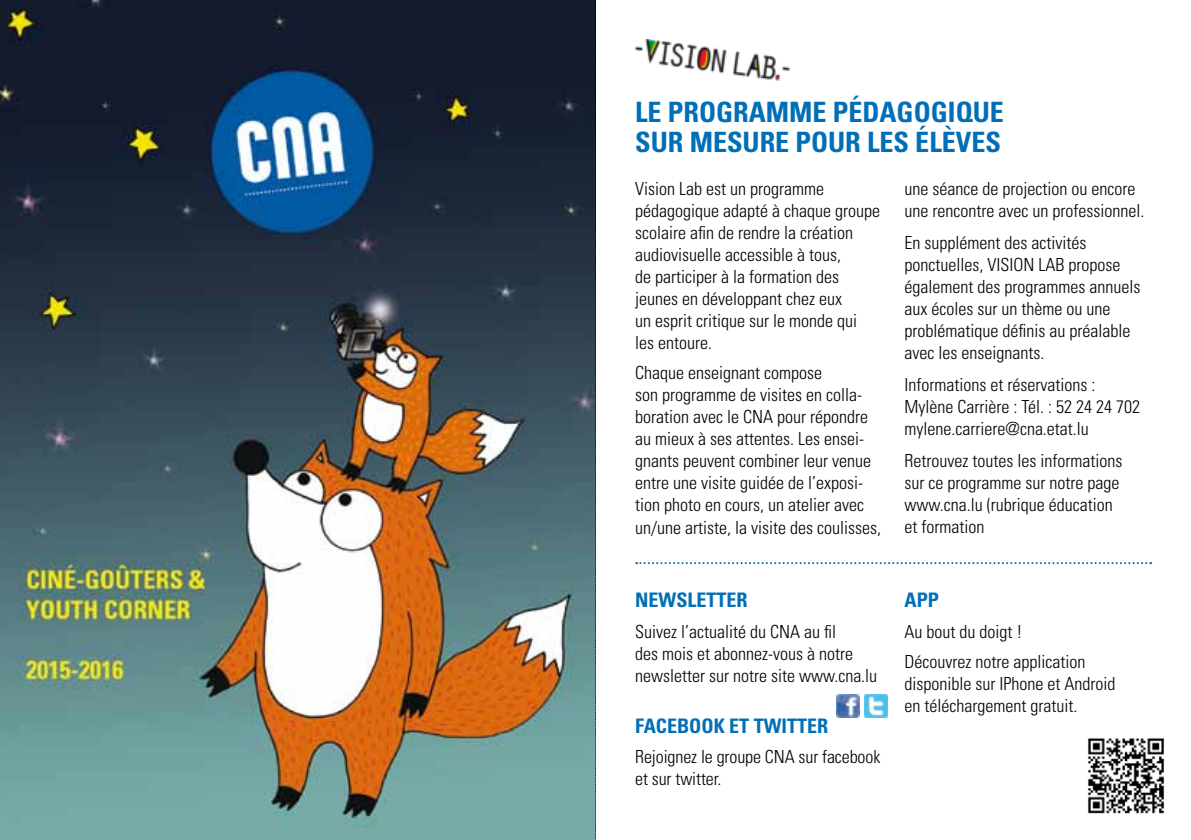
<style>
.page{position:relative;width:1191px;height:840px;background:#fff}
.page>*{position:absolute;margin:0;border:0;box-sizing:border-box;transform-origin:0 0}
.t1{font:700 condensed 28px/30px "Univers LT Std";color:#006fb7}
.t2{font:700 condensed 20px "Univers LT Std";color:#006fb7}
.t3{font:300 condensed 18px/22px "Univers LT Std";color:#000}
</style>
<div class="page">
<img style="left:635px;top:40px;width:154px;height:41px">
<svg style="left:636px;top:562px;width:515px;height:1px"></svg>
<img style="left:836px;top:694px;width:23px;height:23px">
<img style="left:864px;top:694px;width:23px;height:23px">
<img style="left:1088px;top:738px;width:76px;height:76px">
<img style="left:0;top:0;width:595px;height:839px">
<svg style="left:595px;top:0;width:1px;height:840px"></svg>
<h1 class="t1" style="left:635px;top:97px;width:134px">LE PROGRAMME</h1>
<h1 class="t1" style="left:833px;top:97px;width:47px">PÉDAG</h1>
<h1 class="t1" style="left:635px;top:97px;width:367px;text-indent:278px">OGIQUE<br>SUR MESURE POUR LES ÉLÈVES</h1>
<p class="t3" style="left:635px;top:177px;width:246px">Vision Lab est un programme pédagogique adapté à chaque groupe scolaire afin de rendre la création audiovisuelle accessible à tous,<br>de participer à la formation des jeunes en développant chez eux<br>un esprit critique sur le monde qui les entoure.</p>
<p class="t3" style="left:635px;top:362px;width:247px">Chaque enseignant compose<br>son programme de visites en colla&shy;boration avec le CNA pour répondre au mieux à ses attentes. Les ensei&shy;gnants peuvent combiner leur venue entre une visite guidée de l’exposi&shy;tion photo en cours, un atelier avec un/une artiste, la visite des coulisses,</p>
<p class="t2" style="left:635px;top:587px;width:114px">NEWSLETTER</p>
<p class="t3" style="left:635px;top:620px;width:244px">Suivez l’actualité du CNA au fil<br>des mois et abonnez-vous à notre newsletter sur notre site www.cna.lu</p>
<p class="t2" style="left:635px;top:712px;width:11px">FACE</p>
<p class="t2" style="left:677px;top:712px;width:153px">BOOK ET TWITTER</p>
<p class="t3" style="left:635px;top:745px;width:247px">Rejoignez le groupe CNA sur facebook et sur twitter.</p>
<p class="t3" style="left:904px;top:177px;width:241px">une séance de projection ou encore une rencontre avec un professionnel.</p>
<p class="t3" style="left:904px;top:231px;width:237px">En supplément des activités ponctuelles, VISION LAB propose également des programmes annuels aux écoles sur un thème ou une problématique définis au préalable avec les enseignants.</p>
<p class="t3" style="left:904px;top:373px;width:237px">Informations et réservations :<br>Mylène Carrière : Tél. : 52 24 24 702 mylene.carriere@cna.etat.lu</p>
<p class="t3" style="left:904px;top:449px;width:219px">Retrouvez toutes les informations sur ce programme sur notre page www.cna.lu (rubrique éducation et formation</p>
<p class="t2" style="left:904px;top:587px;width:24px">APP</p>
<p class="t3" style="left:904px;top:615px;width:182px;line-height:30.6px">Au bout du doigt !<br>Découvrez notre application</p>
<p class="t3" style="left:904px;top:672px;width:212px">disponible sur IPhone et Android en téléchargement gratuit.</p>
</div>
